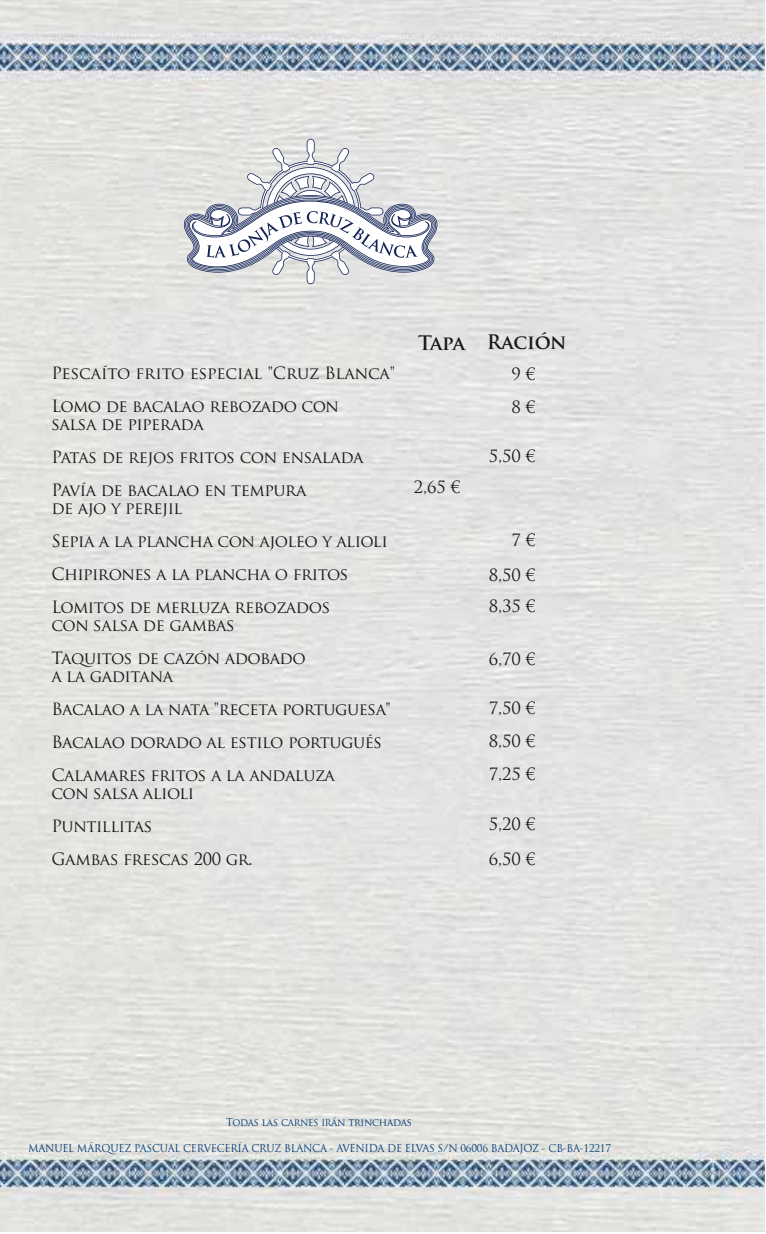
<style>
.page{position:relative;width:766px;height:1234px;background:#fff}
.page>*{position:absolute;margin:0;border:0;box-sizing:border-box;transform-origin:0 0}
.t1{font:700 19.5px "Trajan Pro";letter-spacing:-.015em;color:#1a171c}
.t2{font:16.5px/33px "Trajan Pro";letter-spacing:-.025em;color:#1a171c}
.t3{font:10.5px "Trajan Pro";letter-spacing:-.025em;color:#003b77;scale:.95 1}
</style>
<div class="page">
<img style="left:0;top:0;width:764px;height:1230px">
<svg style="left:183px;top:139px;width:254px;height:145px"></svg>
<p class="t2" style="left:51px;top:356px;width:345px">Pescaíto frito especial "Cruz Blanca"<br>Lomo de bacalao rebozado con</p>
<p class="t2" style="left:51px;top:407px;width:313px">salsa de piperada<br>Patas de rejos fritos con ensalada<br>Pavía de bacalao en tempura</p>
<p class="t2" style="left:51px;top:491px;width:338px">de ajo y perejil<br>Sepia a la plancha con ajoleo y alioli<br>Chipirones a la plancha o fritos<br>Lomitos de merluza rebozados</p>
<p class="t2" style="left:51px;top:608px;width:256px">con salsa de gambas<br>Taquitos de cazón adobado</p>
<p class="t2" style="left:51px;top:659px;width:341px">a la gaditana<br>Bacalao a la nata "receta portuguesa"<br>Bacalao dorado al estilo portugués<br>Calamares fritos a la andaluza</p>
<p class="t2" style="left:51px;top:776px;width:203px">con salsa alioli<br>Puntillitas<br>Gambas frescas 200 gr.</p>
<p class="t1" style="left:418px;top:330px;width:150px">Tapa Ración</p>
<p class="t2" style="left:413px;top:470px;width:48px">2,65 €</p>
<p class="t2" style="left:511px;top:357px;width:25px">9 €<br>8 €</p>
<p class="t2" style="left:489px;top:439px;width:48px">5,50 €</p>
<p class="t2" style="left:489px;top:522px;width:48px;line-height:34.5px;text-align:right">7 €<br>8,50 €</p>
<p class="t2" style="left:489px;top:589px;width:48px">8,35 €</p>
<p class="t2" style="left:489px;top:642px;width:48px">6,70 €</p>
<p class="t2" style="left:489px;top:691px;width:48px;text-align:justify">7,50 € 8,50 € 7,25 €</p>
<p class="t2" style="left:489px;top:806px;width:48px;line-height:34.5px">5,20 €<br>6,50 €</p>
<p class="t3" style="left:226px;top:1115px;width:197px">Todas las carnes irán trinchadas</p>
<p class="t3" style="left:28px;top:1141px;width:615px">MANUEL MÁRQUEZ PASCUAL CERVECERÍA CRUZ BLANCA - AVENIDA DE ELVAS S/N 06006 BADAJOZ - CB-BA-12217</p>
</div>
